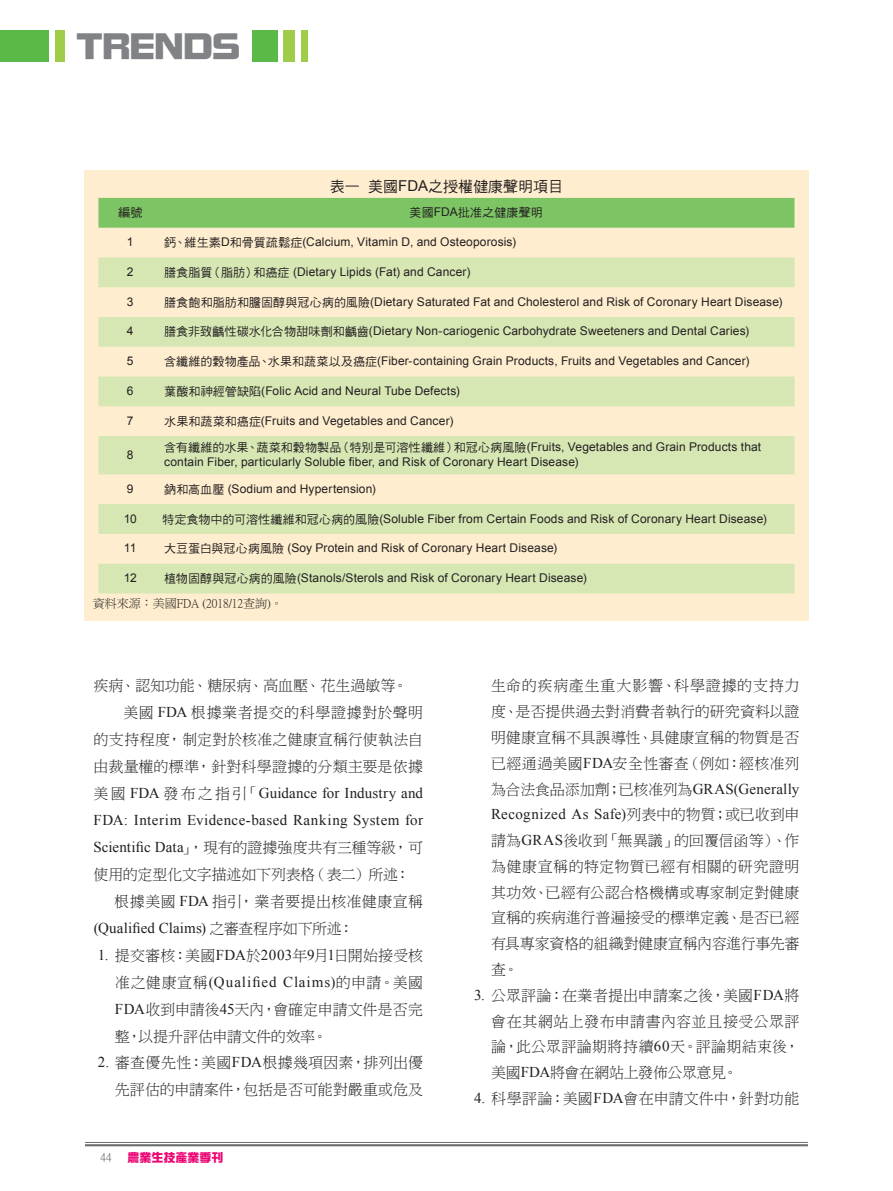
<style>
.page{position:relative;width:893px;height:1191px;background:#fff}
.page>*{position:absolute;margin:0;border:0;box-sizing:border-box;transform-origin:0 0}
.t1{font:36px "DF Zong Yi W9 WINP BF";color:#808285}
.t2{font:15px/25.8px "DF Ming W3 WIN BF";color:#231f20;text-align:justify}
.t3{font:15px/27px "Times New Roman";letter-spacing:.025em;color:#231f20}
.t4{font:15px "Times New Roman";letter-spacing:.065em;color:#231f20}
.t5{font:15px "DF Ming W3 WIN BF";letter-spacing:.025em;color:#231f20}
.t6{font:15px "DF Ming W3 WIN BF";letter-spacing:.04em;color:#231f20}
.t7{font:15px "DF Hei W5 WIN BF";color:#231f20}
.t8{font:12px/15px "Arial";letter-spacing:.01em;color:#231f20}
.t9{font:12px "P Ming Li U";color:#231f20}
.t10{font:12px "DF Hei W5 WINP BF";letter-spacing:.015em;color:#231f20}
.t11{font:12px "DF Zong Yi W9 WINP BF";color:#ed0373}
.t12{font:12px "P Ming Li U";color:#57585a}
.s1{font-family:"Arial"}
.s2{font-family:"DF Hei W5 WINP BF"}
.s3{font-family:"Times New Roman"}
.s4{font-family:"DF Ming W3 WIN BF"}
</style>
<div class="page">
<hr style="left:85px;top:1142px;width:723px;height:1px;background:#6c6d70">
<hr style="left:85px;top:1144px;width:723px;height:2px;background:#6c6d70">
<div style="left:252px;top:30px;width:26px;height:32px;background:#59ba47"></div>
<div style="left:284px;top:30px;width:11px;height:32px;background:#9fcd49"></div>
<div style="left:301px;top:30px;width:6px;height:32px;background:#9fcd49"></div>
<div style="left:55px;top:30px;width:9px;height:32px;background:#9fcd49"></div>
<div style="left:0;top:30px;width:48px;height:32px;background:#59ba47"></div>
<div style="left:84px;top:170px;width:725px;height:450px;background:#feedce"></div>
<div style="left:98px;top:198px;width:696px;height:30px;background:#7dc465"></div>
<svg style="left:98px;top:257px;width:696px;height:336px;fill:#dce7b8"></svg>
<h1 class="t1" style="left:77px;top:28px;width:165px">TRENDS</h1>
<p class="t7" style="left:330px;top:179px;width:235px">表一美國<span class="s1">FDA</span>之授權健康聲明項目</p>
<p class="t10" style="left:118px;top:207px;width:26px">編號</p>
<p class="t10" style="left:410px;top:207px;width:135px">美國<span class="s1">FDA</span>批准之健康聲明</p>
<p class="t8" style="left:127px;top:235px;width:8px">1</p>
<p class="t8" style="left:164px;top:235px;width:353px"><span class="s2">鈣、維生素</span>D<span class="s2">和骨質疏鬆症</span>(Calcium, Vitamin D, and Osteoporosis)</p>
<p class="t8" style="left:127px;top:264px;width:8px">2</p>
<p class="t8" style="left:164px;top:264px;width:308px"><span class="s2">膳食脂質（脂肪）和癌症</span> (Dietary Lipids (Fat) and Cancer)</p>
<p class="t8" style="left:127px;top:294px;width:8px">3</p>
<p class="t8" style="left:164px;top:294px;width:620px"><span class="s2">膳食飽和脂肪和膽固醇與冠心病的風險</span>(Dietary Saturated Fat and Cholesterol and Risk of Coronary Heart Disease)</p>
<p class="t8" style="left:127px;top:324px;width:8px">4</p>
<p class="t8" style="left:164px;top:324px;width:587px"><span class="s2">膳食非致齲性碳水化合物甜味劑和齲齒</span>(Dietary Non-cariogenic Carbohydrate Sweeteners and Dental Caries)</p>
<p class="t8" style="left:127px;top:354px;width:8px">5</p>
<p class="t8" style="left:164px;top:354px;width:587px"><span class="s2">含纖維的穀物產品、水果和蔬菜以及癌症</span>(Fiber-containing Grain Products, Fruits and Vegetables and Cancer)</p>
<p class="t8" style="left:127px;top:383px;width:8px">6</p>
<p class="t8" style="left:164px;top:383px;width:297px"><span class="s2">葉酸和神經管缺陷</span>(Folic Acid and Neural Tube Defects)</p>
<p class="t8" style="left:127px;top:413px;width:8px">7</p>
<p class="t8" style="left:164px;top:413px;width:291px"><span class="s2">水果和蔬菜和癌症</span>(Fruits and Vegetables and Cancer)</p>
<p class="t8" style="left:127px;top:447px;width:8px">8</p>
<p class="t8" style="left:164px;top:440px;width:599px"><span class="s2">含有纖維的水果、蔬菜和穀物製品（特別是可溶性纖維）和冠心病風險</span>(Fruits, Vegetables and Grain Products that contain Fiber, particularly Soluble fiber, and Risk of Coronary Heart Disease)</p>
<p class="t8" style="left:127px;top:481px;width:8px">9</p>
<p class="t8" style="left:164px;top:481px;width:213px"><span class="s2">鈉和高血壓</span> (Sodium and Hypertension)</p>
<p class="t8" style="left:124px;top:511px;width:15px">10</p>
<p class="t8" style="left:162px;top:511px;width:606px"><span class="s2">特定食物中的可溶性纖維和冠心病的風險</span>(Soluble Fiber from Certain Foods and Risk of Coronary Heart Disease)</p>
<p class="t8" style="left:124px;top:541px;width:14px">11</p>
<p class="t8" style="left:164px;top:541px;width:395px"><span class="s2">大豆蛋白與冠心病風險</span> (Soy Protein and Risk of Coronary Heart Disease)</p>
<p class="t8" style="left:124px;top:570px;width:14px">12</p>
<p class="t8" style="left:164px;top:570px;width:424px"><span class="s2">植物固醇與冠心病的風險</span>(Stanols/Sterols and Risk of Coronary Heart Disease)</p>
<p class="t9" style="left:93px;top:598px;width:192px">資料來源：美國FDA (2018/12查詢)。</p>
<p class="t2" style="left:94px;top:673px;width:316px">疾病、認知功能、糖尿病、高血壓、花生過敏等。</p>
<p class="t6" style="left:124px;top:705px;width:301px">美國 <span class="s3">FDA</span> 根據業者提交的科學證據對於聲明</p>
<p class="t2" style="left:94px;top:727px;width:331px">的支持程度，制定對於核准之健康宣稱行使執法自</p>
<p class="t2" style="left:94px;top:754px;width:331px">由裁量權的標準，針對科學證據的分類主要是依據</p>
<p class="t3" style="left:94px;top:779px;width:331px"><span class="s4">美國</span> FDA <span class="s4">發布之指引「</span>Guidance for Industry and<br>FDA: Interim Evidence-based Ranking System for</p>
<p class="t2" style="left:94px;top:834px;width:331px"><span class="s3">Scientific Data</span>」，現有的證據強度共有三種等級，可</p>
<p class="t2" style="left:94px;top:861px;width:318px">使用的定型化文字描述如下列表格（表二）所述：</p>
<p class="t5" style="left:114px;top:894px;width:310px">根據美國 <span class="s3">FDA</span> 指引，業者要提出核准健康宣稱</p>
<p class="t3" style="left:94px;top:914px;width:262px">(Qualified Claims) <span class="s4">之審查程序如下所述：</span></p>
<p class="t2" style="left:98px;top:942px;width:327px"><span class="s3">1.</span> 提交審核：美國<span class="s3">FDA</span>於<span class="s3">2003</span>年<span class="s3">9</span>月<span class="s3">1</span>日開始接受核</p>
<p class="t4" style="left:115px;top:971px;width:310px"><span class="s4">准之健康宣稱</span>(Qualified Claims)<span class="s4">的申請。美國</span></p>
<p class="t2" style="left:115px;top:995px;width:310px;line-height:26.8px"><span class="s3">FDA</span>收到申請後<span class="s3">45</span>天內，會確定申請文件是否完整，以提升評估申請文件的效率。</p>
<p class="t2" style="left:98px;top:1049px;width:327px;line-height:27px;text-align:right"><span class="s3">2.</span> 審查優先性：美國<span class="s3">FDA</span>根據幾項因素，排列出優先評估的申請案件，包括是否可能對嚴重或危及</p>
<p class="t12" style="left:100px;top:1151px;width:13px">44</p>
<p class="t11" style="left:128px;top:1151px;width:97px">農業生技產業季刊</p>
<p class="t2" style="left:491px;top:673px;width:310px">生命的疾病產生重大影響、科學證據的支持力度、是否提供過去對消費者執行的研究資料以證明健康宣稱不具誤導性、具健康宣稱的物質是否已經通過美國<span class="s3">FDA</span>安全性審查（例如：經核准列為合法食品添加劑；已核准列為<span class="s3">GRAS(Generally</span></p>
<p class="t3" style="left:491px;top:800px;width:310px">Recognized As Safe)<span class="s4">列表中的物質；或已收到申</span></p>
<p class="t2" style="left:491px;top:827px;width:310px">請為<span class="s3">GRAS</span>後收到「無異議」的回覆信函等）、作為健康宣稱的特定物質已經有相關的研究證明其功效、已經有公認合格機構或專家制定對健康宣稱的疾病進行普遍接受的標準定義、是否已經有具專家資格的組織對健康宣稱內容進行事先審查。</p>
<p class="t2" style="left:491px;top:982px;width:310px;text-indent:-17px"><span class="s3">3.</span> 公眾評論：在業者提出申請案之後，美國<span class="s3">FDA</span>將會在其網站上發布申請書內容並且接受公眾評論，此公眾評論期將持續<span class="s3">60</span>天。評論期結束後，美國<span class="s3">FDA</span>將會在網站上發佈公眾意見。</p>
<p class="t2" style="left:474px;top:1085px;width:327px"><span class="s3">4.</span> 科學評論：美國<span class="s3">FDA</span>會在申請文件中，針對功能</p>
</div>
